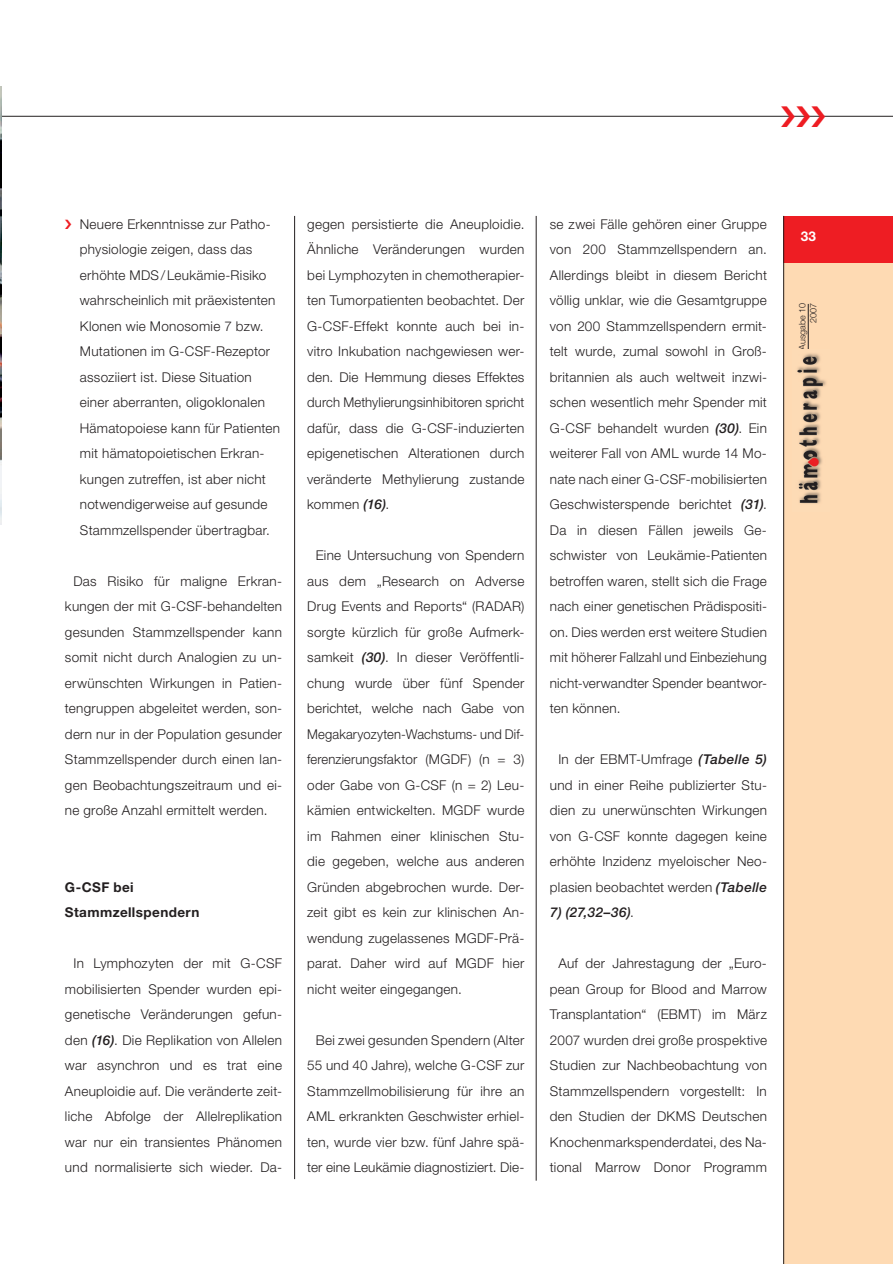
<style>
.page{position:relative;width:893px;height:1264px;background:#fff}
.page>*{position:absolute;margin:0;border:0;box-sizing:border-box;transform-origin:0 0}
.t1{font:300 13.5px/25.5px "Helvetica Neue";letter-spacing:.02em;color:#231f20;text-align:justify}
.t2{font:700 13.5px/25.5px "Helvetica Neue";letter-spacing:.03em;color:#231f20}
.t3{font:italic 500 13.5px "Helvetica Neue";color:#231f20}
.t4{font:700 13.5px "Helvetica Neue";color:#fff}
.t5{font:300 9px/10.8px "Helvetica Neue";color:#231f20;text-align:right}
.s1{font-weight:500;font-style:italic}
.s2{font-weight:300;font-style:normal}
</style>
<div class="page">
<hr style="left:0;top:116px;width:893px;height:1px;background:#231f20">
<div style="left:784px;top:260px;width:109px;height:1004px;background:#fedab3"></div>
<div style="left:784px;top:216px;width:109px;height:47px;background:#ee1d23"></div>
<hr style="left:783px;top:216px;width:1px;height:1048px;background:#231f20">
<hr style="left:808px;top:304px;width:1px;height:46px;background:#231f20">
<img style="left:797px;top:353px;width:29px;height:151px">
<hr style="left:294px;top:216px;width:1px;height:963px;background:#231f20">
<hr style="left:536px;top:216px;width:1px;height:965px;background:#231f20">
<img style="left:0;top:86px;width:1px;height:438px">
<svg style="left:781px;top:115px;width:44px;height:2px"></svg>
<p class="t1" style="left:80px;top:212px;width:202px;text-align:left">Neuere Erkenntnisse zur Patho&shy;physiologie zeigen, dass das erhöhte MDS/Leukämie-Risiko wahrscheinlich mit präexistenten<br>Klonen wie Monosomie 7 bzw.<br>Mutationen im G-CSF-Rezeptor assoziiert ist. Diese Situation einer aberranten, oligoklonalen<br>Hämatopoiese kann für Patienten mit hämatopoietischen Erkran&shy;kungen zutreffen, ist aber nicht notwendigerweise auf gesunde<br>Stammzellspender übertragbar.</p>
<p class="t1" style="left:65px;top:569px;width:219px;text-indent:9px">Das Risiko für maligne Erkran&shy;kungen der mit G-CSF-behandelten gesunden Stammzellspender kann somit nicht durch Analogien zu un&shy;erwünschten Wirkungen in Patien&shy;tengruppen abgeleitet werden, son&shy;dern nur in der Population gesunder Stammzellspender durch einen lan&shy;gen Beobachtungszeitraum und ei&shy;ne große Anzahl ermittelt werden.</p>
<p class="t2" style="left:65px;top:875px;width:136px">G-CSF bei<br>Stammzellspendern</p>
<p class="t1" style="left:65px;top:952px;width:219px;text-indent:9px">In Lymphozyten der mit G-CSF mobilisierten Spender wurden epi&shy;genetische Veränderungen gefun&shy;den <span class="s1">(16)</span>. Die Replikation von Allelen war asynchron und es trat eine Aneuploidie auf. Die veränderte zeit&shy;liche Abfolge der Allelreplikation war nur ein transientes Phänomen und normalisierte sich wieder. Da-</p>
<p class="t1" style="left:307px;top:212px;width:219px">gegen persistierte die Aneuploidie.<br>Ähnliche Veränderungen wurden bei Lymphozyten in chemotherapier&shy;ten Tumorpatienten beobachtet. Der G-CSF-Effekt konnte auch bei in&shy;vitro Inkubation nachgewiesen wer&shy;den. Die Hemmung dieses Effektes durch Methylierungsinhibitoren spricht dafür, dass die G-CSF-induzierten epigenetischen Alterationen durch veränderte Methylierung zustande kommen <span class="s1">(16)</span>.</p>
<p class="t1" style="left:307px;top:544px;width:219px;text-indent:9px">Eine Untersuchung von Spendern aus dem „Research on Adverse Drug Events and Reports“ (RADAR) sorgte kürzlich für große Aufmerk&shy;samkeit <span class="s1">(30)</span>. In dieser Veröffentli&shy;chung wurde über fünf Spender berichtet, welche nach Gabe von Megakaryozyten-Wachstums- und Dif&shy;ferenzierungsfaktor (MGDF) (n = 3) oder Gabe von G-CSF (n = 2) Leu&shy;kämien entwickelten. MGDF wurde im Rahmen einer klinischen Stu&shy;die gegeben, welche aus anderen Gründen abgebrochen wurde. Der&shy;zeit gibt es kein zur klinischen An&shy;wendung zugelassenes MGDF-Prä&shy;parat. Daher wird auf MGDF hier nicht weiter eingegangen.</p>
<p class="t1" style="left:307px;top:1028px;width:219px;text-indent:9px">Bei zwei gesunden Spendern (Alter 55 und 40 Jahre), welche G-CSF zur Stammzellmobilisierung für ihre an AML erkrankten Geschwister erhiel&shy;ten, wurde vier bzw. fünf Jahre spä&shy;ter eine Leukämie diagnostiziert. Die-</p>
<p class="t1" style="left:550px;top:212px;width:219px">se zwei Fälle gehören einer Gruppe von 200 Stammzellspendern an.<br>Allerdings bleibt in diesem Bericht völlig unklar, wie die Gesamtgruppe von 200 Stammzellspendern ermit&shy;telt wurde, zumal sowohl in Groß&shy;britannien als auch weltweit inzwi&shy;schen wesentlich mehr Spender mit G-CSF behandelt wurden <span class="s1">(30)</span>. Ein weiterer Fall von AML wurde 14 Mo&shy;nate nach einer G-CSF-mobilisierten Geschwisterspende berichtet <span class="s1">(31)</span>.<br>Da in diesen Fällen jeweils Ge&shy;schwister von Leukämie-Patienten betroffen waren, stellt sich die Frage nach einer genetischen Prädispositi&shy;on. Dies werden erst weitere Studien mit höherer Fallzahl und Einbeziehung nicht-verwandter Spender beantwor&shy;ten können.</p>
<p class="t1" style="left:550px;top:748px;width:219px;text-indent:9px">In der EBMT-Umfrage <span class="s1">(Tabelle 5) </span>und in einer Reihe publizierter Stu&shy;dien zu unerwünschten Wirkungen von G-CSF konnte dagegen keine erhöhte Inzidenz myeloischer Neo&shy;plasien beobachtet werden <span class="s1">(Tabelle</span></p>
<p class="t3" style="left:550px;top:907px;width:86px">7) (27,32–36)<span class="s2">.</span></p>
<p class="t1" style="left:550px;top:952px;width:219px;text-indent:9px">Auf der Jahrestagung der „Euro&shy;pean Group for Blood and Marrow Transplantation“ (EBMT) im März 2007 wurden drei große prospektive Studien zur Nachbeobachtung von Stammzellspendern vorgestellt: In den Studien der DKMS Deutschen Knochenmarkspenderdatei, des Na&shy;tional Marrow Donor Programm</p>
<p class="t4" style="left:801px;top:232px;width:17px">33</p>
<p class="t5" style="left:798px;top:350px;width:48px;rotate:-90deg">Ausgabe 10<br>2007</p>
</div>
